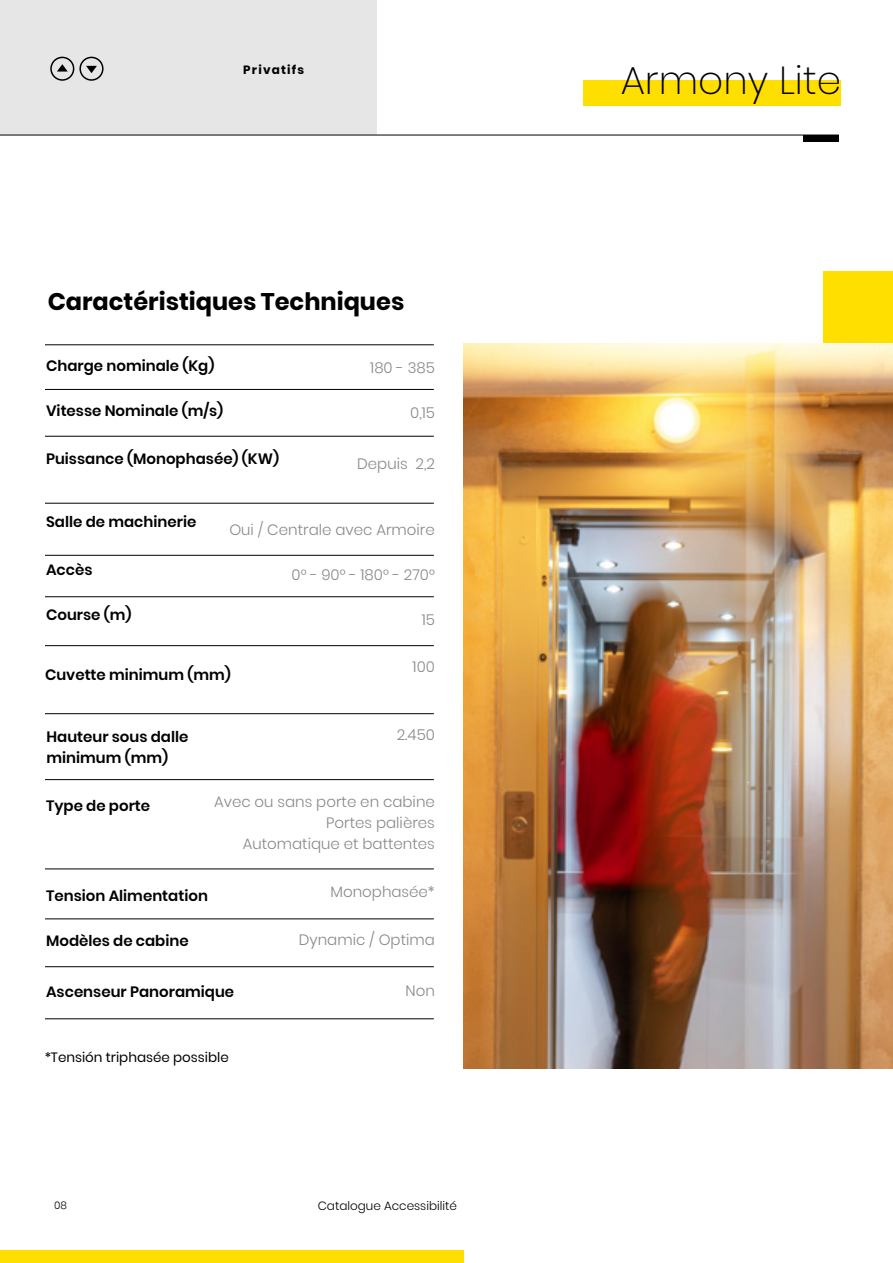
<style>
.page{position:relative;width:893px;height:1263px;background:#fff}
.page>*{position:absolute;margin:0;border:0;box-sizing:border-box;transform-origin:0 0}
.t1{font:200 39px "Poppins";color:#000}
.t2{font:700 24px "Poppins";color:#000}
.t3{font:600 15px/21px "Poppins";color:#000}
.t4{font:300 15px/21px "Poppins";color:#8a8989;text-align:right}
.t5{font:13.5px "Poppins";color:#000}
.t6{font:300 12px "Poppins";color:#000}
.t7{font:700 12px "Poppins";letter-spacing:.1em;color:#000}
.t8{font:300 10.5px "Poppins";color:#000}
</style>
<div class="page">
<div style="left:583px;top:80px;width:257px;height:26px;background:#ffdf00"></div>
<img style="left:463px;top:343px;width:430px;height:726px">
<div style="left:0;top:1250px;width:463px;height:13px;background:#ffdf00"></div>
<hr style="left:0;top:135px;width:839px;height:1px;background:#000">
<div style="left:804px;top:135px;width:35px;height:7px;background:#000"></div>
<div style="left:0;top:0;width:377px;height:135px;background:#e6e6e6"></div>
<div style="left:50px;top:57px;width:24px;height:24px;border:2px solid #000;border-radius:50%"></div>
<div style="left:79px;top:57px;width:25px;height:24px;border:2px solid #000;border-radius:50%"></div>
<svg style="left:57px;top:64px;width:11px;height:8px"></svg>
<svg style="left:86px;top:66px;width:11px;height:7px"></svg>
<div style="left:823px;top:272px;width:70px;height:71px;background:#ffdf00"></div>
<hr style="left:45px;top:344px;width:389px;height:1px;background:#000">
<hr style="left:45px;top:389px;width:389px;height:1px;background:#000">
<hr style="left:45px;top:436px;width:389px;height:1px;background:#000">
<hr style="left:45px;top:503px;width:389px;height:1px;background:#000">
<hr style="left:45px;top:555px;width:389px;height:1px;background:#000">
<hr style="left:45px;top:596px;width:389px;height:1px;background:#000">
<hr style="left:45px;top:645px;width:389px;height:1px;background:#000">
<hr style="left:45px;top:713px;width:389px;height:1px;background:#000">
<hr style="left:45px;top:779px;width:389px;height:1px;background:#000">
<hr style="left:45px;top:868px;width:389px;height:1px;background:#000">
<hr style="left:45px;top:918px;width:389px;height:1px;background:#000">
<hr style="left:45px;top:1018px;width:389px;height:1px;background:#000">
<hr style="left:45px;top:966px;width:389px;height:1px;background:#000">
<p class="t7" style="left:243px;top:63px;width:62px">Privatifs</p>
<h2 class="t2" style="left:48px;top:288px;width:358px">Caractéristiques Techniques</h2>
<p class="t3" style="left:46px;top:356px;width:170px">Charge nominale (Kg)</p>
<p class="t3" style="left:46px;top:401px;width:179px">Vitesse Nominale (m/s)</p>
<p class="t3" style="left:46px;top:449px;width:234px">Puissance (Monophasée) (KW)</p>
<p class="t4" style="left:370px;top:358px;width:66px">180 - 385</p>
<p class="t4" style="left:410px;top:403px;width:26px">0,15</p>
<p class="t4" style="left:357px;top:454px;width:79px">Depuis 2,2</p>
<p class="t3" style="left:46px;top:512px;width:152px">Salle de machinerie</p>
<p class="t3" style="left:46px;top:560px;width:48px">Accès</p>
<p class="t3" style="left:46px;top:605px;width:87px">Course (m)</p>
<p class="t4" style="left:229px;top:520px;width:207px">Oui / Centrale avec Armoire</p>
<p class="t4" style="left:292px;top:565px;width:145px">0° - 90° - 180° - 270°</p>
<p class="t4" style="left:422px;top:610px;width:15px">15</p>
<p class="t3" style="left:45px;top:665px;width:187px">Cuvette minimum (mm)</p>
<p class="t3" style="left:47px;top:726px;width:143px">Hauteur sous dalle minimum (mm)</p>
<p class="t4" style="left:413px;top:657px;width:24px">100</p>
<p class="t4" style="left:397px;top:724px;width:40px">2.450</p>
<p class="t4" style="left:214px;top:791px;width:222px">Avec ou sans porte en cabine<br>Portes palières<br>Automatique et battentes</p>
<p class="t4" style="left:330px;top:881px;width:106px">Monophasée*</p>
<p class="t4" style="left:299px;top:929px;width:138px">Dynamic / Optima</p>
<p class="t4" style="left:405px;top:980px;width:31px">Non</p>
<p class="t3" style="left:46px;top:795px;width:106px">Type de porte</p>
<p class="t3" style="left:46px;top:885px;width:163px">Tension Alimentation</p>
<p class="t3" style="left:46px;top:930px;width:144px">Modèles de cabine</p>
<p class="t3" style="left:46px;top:981px;width:190px">Ascenseur Panoramique</p>
<p class="t5" style="left:45px;top:1049px;width:186px">*Tensión triphasée possible</p>
<p class="t8" style="left:54px;top:1199px;width:14px">08</p>
<p class="t6" style="left:318px;top:1199px;width:141px">Catalogue Accessibilité</p>
<h1 class="t1" style="left:621px;top:58px;width:222px">Armony Lite</h1>
</div>
